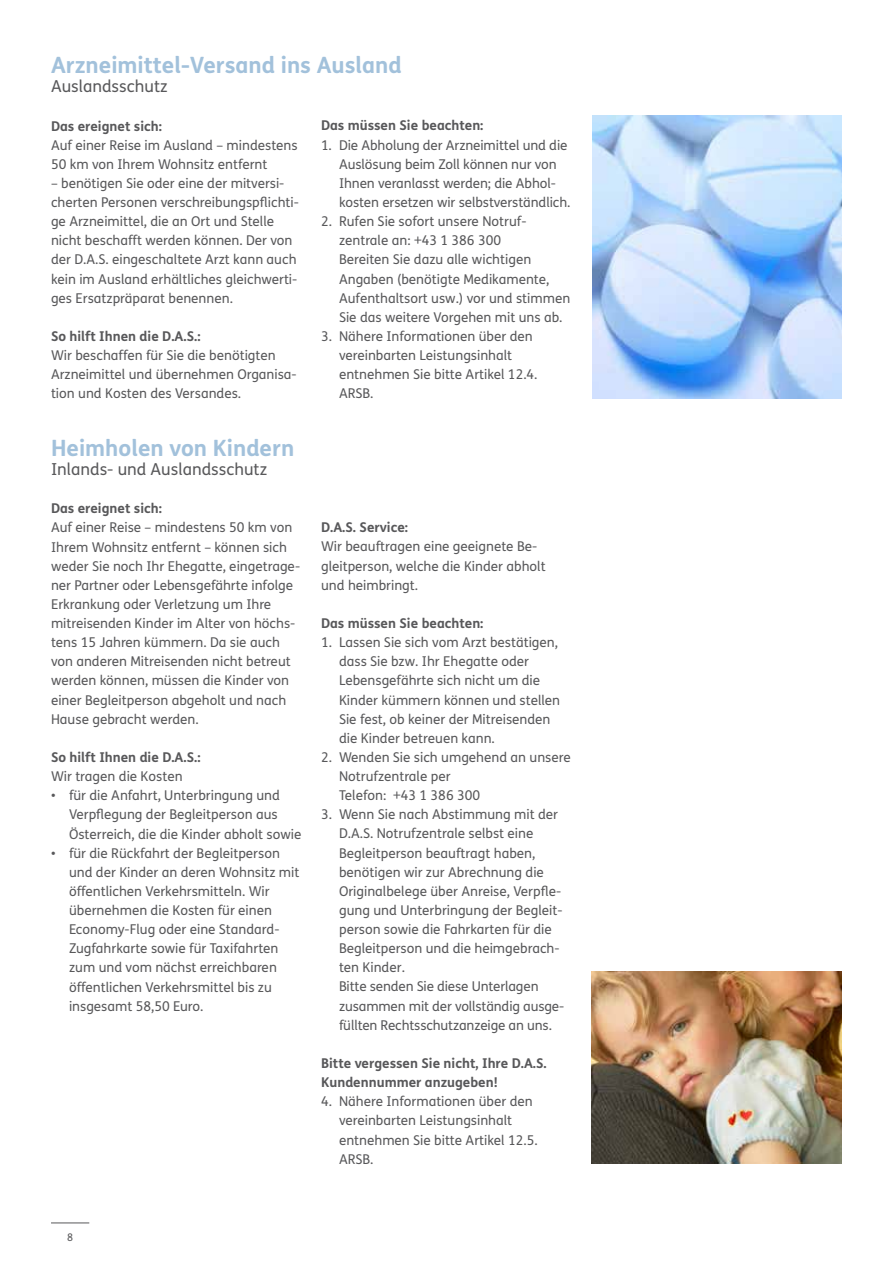
<style>
.page{position:relative;width:893px;height:1263px;background:#fff}
.page>*{position:absolute;margin:0;border:0;box-sizing:border-box;transform-origin:0 0}
.t1{font:700 22.5px "FS Me";color:#a2c1db}
.t2{font:16.5px "FS Me";color:#58585a}
.t3{font:13.5px/19.2px "FS Me";color:#58585a}
.t4{font:700 13.5px/19.2px "FS Me";color:#58585a}
.t5{font:10.5px "FS Me";color:#58585a}
</style>
<div class="page">
<hr style="left:51px;top:1222px;width:38px;height:1px;background:#58585a">
<img style="left:592px;top:971px;width:249px;height:192px">
<img style="left:592px;top:116px;width:250px;height:282px">
<h1 class="t1" style="left:51px;top:48px;width:352px">Arzneimittel-Versand ins Ausland</h1>
<p class="t2" style="left:51px;top:75px;width:118px">Auslandsschutz</p>
<p class="t4" style="left:51px;top:115px;width:112px">Das ereignet sich:</p>
<p class="t3" style="left:51px;top:135px;width:248px">Auf einer Reise im Ausland – mindestens<br>50 km von Ihrem Wohnsitz entfernt</p>
<p class="t3" style="left:51px;top:173px;width:249px">– benötigen Sie oder eine der mitversi&shy;cherten Personen verschreibungspflichti&shy;ge Arzneimittel, die an Ort und Stelle nicht beschafft werden können. Der von der D.A.S. eingeschaltete Arzt kann auch kein im Ausland erhältliches gleichwerti&shy;ges Ersatzpräparat benennen.</p>
<p class="t4" style="left:51px;top:326px;width:151px">So hilft Ihnen die D.A.S.:</p>
<p class="t3" style="left:51px;top:346px;width:246px">Wir beschaffen für Sie die benötigten<br>Arzneimittel und übernehmen Organisa&shy;tion und Kosten des Versandes.</p>
<p class="t4" style="left:321px;top:115px;width:164px">Das müssen Sie beachten:</p>
<p class="t3" style="left:339px;top:135px;width:233px;text-indent:-18px">1. Die Abholung der Arzneimittel und die Auslösung beim Zoll können nur von Ihnen veranlasst werden; die Abhol&shy;kosten ersetzen wir selbstverständlich.</p>
<p class="t3" style="left:335px;top:212px;width:236px;text-indent:-14px">2. Rufen Sie sofort unsere Notruf--zentrale an: +43 1 386 300<br>Bereiten Sie dazu alle wichtigen Angaben (benötigte Medikamente, Aufenthaltsort usw.) vor und stimmen Sie das weitere Vorgehen mit uns ab.</p>
<p class="t3" style="left:339px;top:326px;width:200px;text-indent:-18px">3. Nähere Informationen über den vereinbarten Leistungsinhalt entnehmen Sie bitte Artikel 12.4.<br>ARSB.</p>
<h1 class="t1" style="left:51px;top:430px;width:245px">Heimholen von Kindern</h1>
<p class="t2" style="left:51px;top:458px;width:218px">Inlands- und Auslandsschutz</p>
<p class="t4" style="left:51px;top:498px;width:112px">Das ereignet sich:</p>
<p class="t3" style="left:51px;top:518px;width:251px">Auf einer Reise – mindestens 50 km von Ihrem Wohnsitz entfernt – können sich weder Sie noch Ihr Ehegatte, eingetrage&shy;ner Partner oder Lebensgefährte infolge Erkrankung oder Verletzung um Ihre mitreisenden Kinder im Alter von höchs&shy;tens 15 Jahren kümmern. Da sie auch von anderen Mitreisenden nicht betreut werden können, müssen die Kinder von einer Begleitperson abgeholt und nach Hause gebracht werden.</p>
<p class="t4" style="left:51px;top:747px;width:151px">So hilft Ihnen die D.A.S.:</p>
<p class="t3" style="left:51px;top:766px;width:133px">Wir tragen die Kosten</p>
<p class="t3" style="left:69px;top:786px;width:234px;text-indent:-18px">• für die Anfahrt, Unterbringung und<br>Verpflegung der Begleitperson aus<br>Österreich, die die Kinder abholt sowie</p>
<p class="t3" style="left:69px;top:843px;width:232px;text-indent:-18px">• für die Rückfahrt der Begleitperson und der Kinder an deren Wohnsitz mit öffentlichen Verkehrsmitteln. Wir übernehmen die Kosten für einen Economy-Flug oder eine Standard-Zugfahrkarte sowie für Taxifahrten zum und vom nächst erreichbaren öffentlichen Verkehrsmittel bis zu insgesamt 58,50 Euro.</p>
<p class="t4" style="left:321px;top:517px;width:89px">D.A.S. Service:</p>
<p class="t3" style="left:321px;top:537px;width:226px">Wir beauftragen eine geeignete Be&shy;gleitperson, welche die Kinder abholt und heimbringt.</p>
<p class="t4" style="left:321px;top:613px;width:164px">Das müssen Sie beachten:</p>
<p class="t3" style="left:339px;top:632px;width:223px;text-indent:-18px">1. Lassen Sie sich vom Arzt bestätigen, dass Sie bzw. Ihr Ehegatte oder Lebensgefährte sich nicht um die Kinder kümmern können und stellen Sie fest, ob keiner der Mitreisenden die Kinder betreuen kann.</p>
<p class="t3" style="left:339px;top:747px;width:233px;text-indent:-18px">2. Wenden Sie sich umgehend an unsere<br>Notrufzentrale per<br>Telefon: +43 1 386 300</p>
<p class="t3" style="left:339px;top:805px;width:227px;text-indent:-18px">3. Wenn Sie nach Abstimmung mit der D.A.S. Notrufzentrale selbst eine Begleitperson beauftragt haben, benötigen wir zur Abrechnung die Originalbelege über Anreise, Verpfle&shy;gung und Unterbringung der Begleit&shy;person sowie die Fahrkarten für die Begleitperson und die heimgebrach&shy;ten Kinder.<br>Bitte senden Sie diese Unterlagen zusammen mit der vollständig ausge&shy;füllten Rechtsschutzanzeige an uns.</p>
<p class="t4" style="left:321px;top:1053px;width:227px">Bitte vergessen Sie nicht, Ihre D.A.S.<br>Kundennummer anzugeben!</p>
<p class="t3" style="left:339px;top:1092px;width:200px;text-indent:-18px">4. Nähere Informationen über den vereinbarten Leistungsinhalt entnehmen Sie bitte Artikel 12.5.<br>ARSB.</p>
<p class="t5" style="left:67px;top:1230px;width:7px">8</p>
</div>
